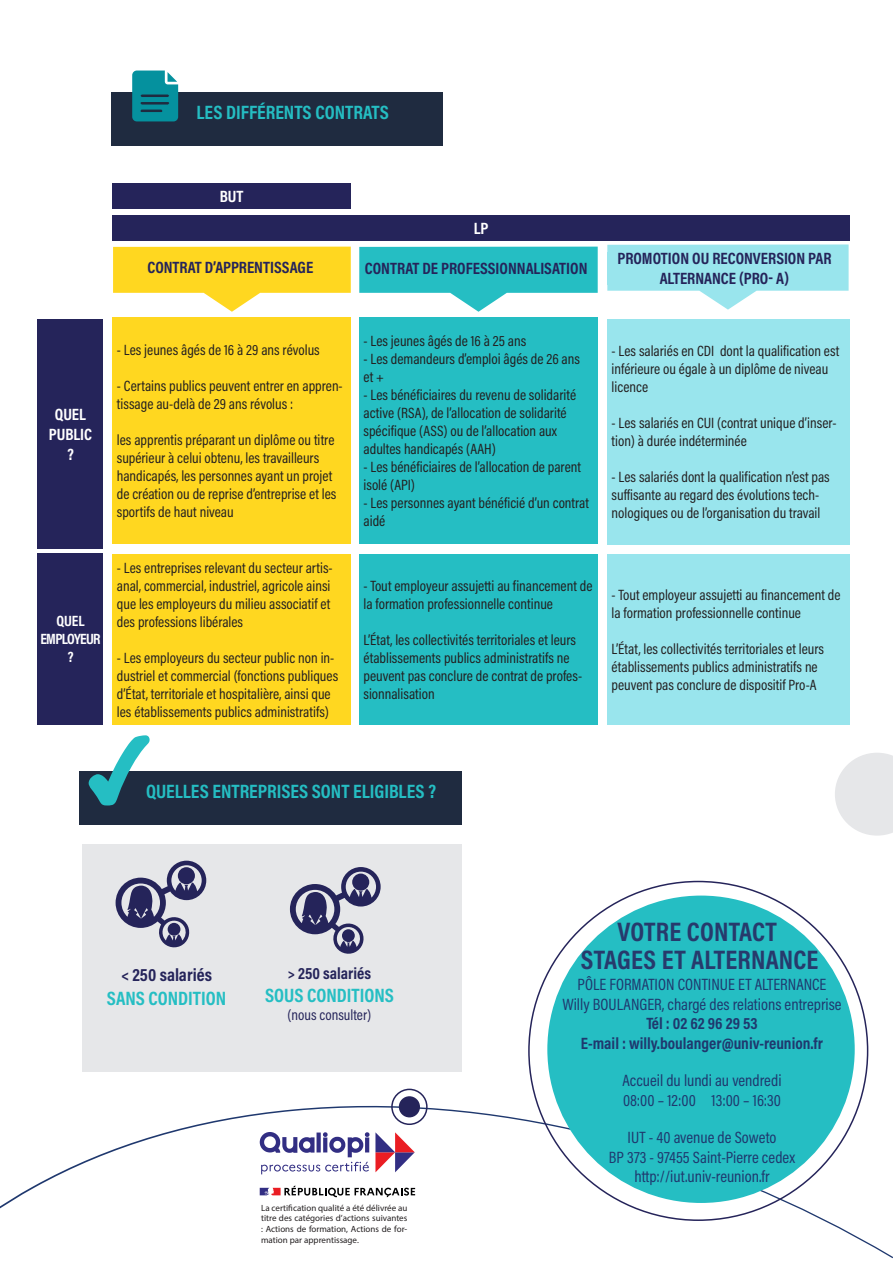
<style>
.page{position:relative;width:893px;height:1263px;background:#fff}
.page>*{position:absolute;margin:0;border:0;box-sizing:border-box;transform-origin:0 0}
.Headline{font:700 27px "Acumin Pro Cond";letter-spacing:.01em;color:#273a6c}
._18_pt_Left_Justify{font:700 19.5px "Acumin Pro Cond";color:#25bec3}
.t1{font:700 18px "Acumin Pro Cond";color:#25245a}
.Address{font:16.5px "Acumin Pro Cond";color:#1f386e}
._18_pt_Left_Justify-2{font:700 16.5px "Acumin Pro Cond";color:#25245a}
.Address-2{font:700 16.5px "Acumin Pro Cond";color:#1f386e}
._18_pt_Left_Justify-3{font:700 16.5px/19.8px "Acumin Pro Cond";color:#fff;text-align:center}
.t2{font:15px/18px "Acumin Pro Cond";color:#231f20}
.t3{font:15px "Acumin Pro Cond";color:#25245a}
._18_pt_Left_Justify-4{font:700 15px/18px "Acumin Pro Cond";letter-spacing:-.045em;color:#fff;text-align:center}
.t4{font:9px/10.8px "Myriad Pro";color:#231f20;text-align:justify}
</style>
<div class="page">
<svg style="left:835px;top:753px;width:58px;height:83px"></svg>
<svg style="left:0;top:1100px;width:893px;height:159px"></svg>
<div style="left:547px;top:895px;width:308px;height:308px;background:#25bec3;border-radius:50%"></div>
<div style="left:112px;top:92px;width:331px;height:53px;background:#1f2b40"></div>
<svg style="left:132px;top:71px;width:46px;height:50px;background:#168e9b"></svg>
<svg style="left:113px;top:247px;width:238px;height:65px"></svg>
<svg style="left:359px;top:247px;width:239px;height:65px"></svg>
<div style="left:38px;top:319px;width:65px;height:229px;background:#25245a"></div>
<svg style="left:607px;top:244px;width:242px;height:66px"></svg>
<div style="left:607px;top:252px;width:235px;height:33px;background:#99e5ed"></div>
<div style="left:113px;top:317px;width:238px;height:227px;background:#ffd720"></div>
<div style="left:359px;top:317px;width:238px;height:227px;background:#25bec3"></div>
<div style="left:607px;top:319px;width:243px;height:225px;background:#99e5ed"></div>
<div style="left:113px;top:554px;width:238px;height:170px;background:#ffd720"></div>
<div style="left:359px;top:554px;width:238px;height:170px;background:#25bec3"></div>
<div style="left:607px;top:554px;width:243px;height:170px;background:#99e5ed"></div>
<div style="left:38px;top:553px;width:65px;height:171px;background:#25245a"></div>
<div style="left:82px;top:845px;width:379px;height:227px;background:#e6e7e9"></div>
<div style="left:79px;top:771px;width:383px;height:53px;background:#1f2b40"></div>
<svg style="left:116px;top:861px;width:90px;height:87px"></svg>
<div style="left:168px;top:923px;width:12px;height:13px;background:#25245a;border-radius:50%"></div>
<svg style="left:290px;top:867px;width:91px;height:87px"></svg>
<div style="left:342px;top:929px;width:13px;height:13px;background:#25245a;border-radius:50%"></div>
<svg style="left:89px;top:735px;width:61px;height:70px"></svg>
<div style="left:113px;top:183px;width:238px;height:25px;background:#25245a"></div>
<div style="left:113px;top:215px;width:737px;height:26px;background:#25245a"></div>
<svg style="left:375px;top:1132px;width:40px;height:40px"></svg>
<svg style="left:260px;top:1132px;width:109px;height:42px"></svg>
<svg style="left:260px;top:1186px;width:155px;height:11px"></svg>
<svg style="left:391px;top:1089px;width:37px;height:36px"></svg>
<p class="_18_pt_Left_Justify" style="left:197px;top:99px;width:194px">LES DIFFÉRENTS CONTRATS</p>
<p class="_18_pt_Left_Justify-3" style="left:220px;top:186px;width:25px">BUT</p>
<p class="_18_pt_Left_Justify-3" style="left:474px;top:218px;width:16px">LP</p>
<p class="_18_pt_Left_Justify-2" style="left:147px;top:257px;width:167px">CONTRAT D’APPRENTISSAGE</p>
<p class="_18_pt_Left_Justify-2" style="left:365px;top:258px;width:224px">CONTRAT DE PROFESSIONNALISATION</p>
<p class="_18_pt_Left_Justify-2" style="left:617px;top:248px;width:215px">PROMOTION OU RECONVERSION PAR</p>
<p class="_18_pt_Left_Justify-2" style="left:660px;top:268px;width:131px">ALTERNANCE (PRO- A)</p>
<p class="_18_pt_Left_Justify-3" style="left:49px;top:404px;width:45px">QUEL<br>PUBLIC</p>
<p class="_18_pt_Left_Justify-3" style="left:67px;top:443px;width:8px">?</p>
<p class="_18_pt_Left_Justify-4" style="left:56px;top:611px;width:30px">QUEL</p>
<p class="_18_pt_Left_Justify-4" style="left:40px;top:629px;width:62px">EMPLOYEUR ?</p>
<p class="t2" style="left:117px;top:341px;width:204px">- Les jeunes âgés de 16 à 29 ans révolus</p>
<p class="t2" style="left:117px;top:377px;width:227px">- Certains publics peuvent entrer en appren&shy;tissage au-delà de 29 ans révolus :</p>
<p class="t2" style="left:117px;top:431px;width:221px">les apprentis préparant un diplôme ou titre supérieur à celui obtenu, les travailleurs handicapés, les personnes ayant un projet de création ou de reprise d’entreprise et les sportifs de haut niveau</p>
<p class="t2" style="left:117px;top:558px;width:217px">- Les entreprises relevant du secteur artis&shy;anal, commercial, industriel, agricole ainsi que les employeurs du milieu associatif et des professions libérales</p>
<p class="t2" style="left:117px;top:648px;width:223px">- Les employeurs du secteur public non in&shy;dustriel et commercial (fonctions publiques d’État, territoriale et hospitalière, ainsi que les établissements publics administratifs)</p>
<p class="t2" style="left:364px;top:332px;width:164px">- Les jeunes âgés de 16 à 25 ans</p>
<p class="t2" style="left:364px;top:350px;width:218px">- Les demandeurs d’emploi âgés de 26 ans et +</p>
<p class="t2" style="left:364px;top:386px;width:214px">- Les bénéficiaires du revenu de solidarité active (RSA), de l’allocation de solidarité spécifique (ASS) ou de l’allocation aux</p>
<p class="t2" style="left:364px;top:440px;width:134px">adultes handicapés (AAH)</p>
<p class="t2" style="left:364px;top:458px;width:219px">- Les bénéficiaires de l’allocation de parent isolé (API)</p>
<p class="t2" style="left:364px;top:494px;width:227px">- Les personnes ayant bénéficié d’un contrat aidé</p>
<p class="t2" style="left:612px;top:342px;width:229px">- Les salariés en CDI dont la qualification est inférieure ou égale à un diplôme de niveau licence</p>
<p class="t2" style="left:612px;top:414px;width:226px">- Les salariés en CUI (contrat unique d’inser&shy;tion) à durée indéterminée</p>
<p class="t2" style="left:612px;top:468px;width:220px">- Les salariés dont la qualification n’est pas suffisante au regard des évolutions tech&shy;nologiques ou de l’organisation du travail</p>
<p class="t2" style="left:364px;top:576px;width:230px">- Tout employeur assujetti au financement de la formation professionnelle continue</p>
<p class="t2" style="left:364px;top:630px;width:220px">L’État, les collectivités territoriales et leurs établissements publics administratifs ne peuvent pas conclure de contrat de profes&shy;sionnalisation</p>
<p class="t2" style="left:612px;top:585px;width:230px">- Tout employeur assujetti au financement de la formation professionnelle continue</p>
<p class="t2" style="left:612px;top:639px;width:214px">L’État, les collectivités territoriales et leurs établissements publics administratifs ne peuvent pas conclure de dispositif Pro-A</p>
<p class="_18_pt_Left_Justify" style="left:146px;top:779px;width:291px">QUELLES ENTREPRISES SONT ELIGIBLES ?</p>
<p class="t1" style="left:121px;top:963px;width:92px">&lt; 250 salariés</p>
<p class="_18_pt_Left_Justify" style="left:107px;top:985px;width:121px">SANS CONDITION</p>
<p class="_18_pt_Left_Justify-2" style="left:288px;top:962px;width:85px">&gt; 250 salariés</p>
<p class="_18_pt_Left_Justify" style="left:265px;top:983px;width:130px">SOUS CONDITIONS</p>
<p class="t3" style="left:288px;top:1005px;width:85px">(nous consulter)</p>
<p class="t4" style="left:261px;top:1202px;width:148px">La certification qualité a été délivrée au titre des catégories d’actions suivantes : Actions de formation, Actions de for&shy;mation par apprentissage.</p>
<p class="Headline" style="left:617px;top:914px;width:161px">VOTRE CONTACT</p>
<p class="Address" style="left:578px;top:974px;width:250px">PÔLE FORMATION CONTINUE ET ALTERNANCE</p>
<p class="Address" style="left:562px;top:993px;width:281px">Willy BOULANGER, chargé des relations entreprise</p>
<p class="Address-2" style="left:646px;top:1012px;width:113px">Tél : 02 62 96 29 53</p>
<p class="Address-2" style="left:581px;top:1032px;width:244px">E-mail : willy.boulanger@univ-reunion.fr</p>
<p class="Address" style="left:622px;top:1070px;width:161px">Accueil du lundi au vendredi</p>
<p class="Address" style="left:623px;top:1089px;width:159px">08:00 – 12:00 13:00 – 16:30</p>
<p class="Address" style="left:627px;top:1127px;width:150px">IUT - 40 avenue de Soweto</p>
<p class="Address" style="left:609px;top:1146px;width:188px">BP 373 - 97455 Saint-Pierre cedex</p>
<p class="Address" style="left:634px;top:1166px;width:137px">http://iut.univ-reunion.fr</p>
<p class="Headline" style="left:581px;top:941px;width:239px">STAGES ET ALTERNANCE</p>
</div>
